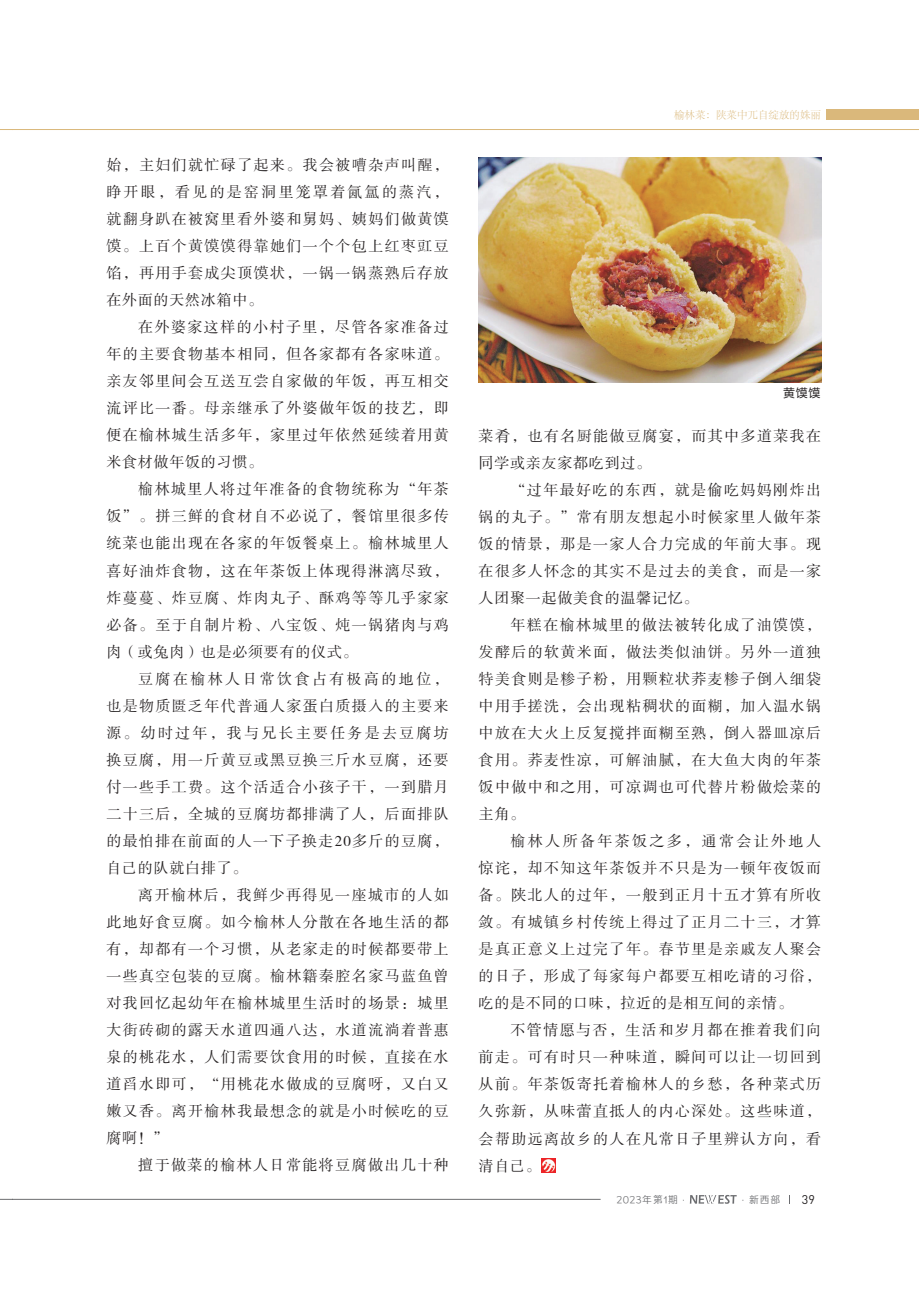
<style>
.page{position:relative;width:919px;height:1289px;background:#fff}
.page>*{position:absolute;margin:0;border:0;box-sizing:border-box;transform-origin:0 0}
.t1{font:15px/27px "FZSSK GBK1 0";letter-spacing:.09em;color:#231f20;text-align:justify}
.t2{font:12.45px "DIN";color:#231f20}
.t3{font:12px "FZLTHK GBK1 0";color:#231f20}
.t4{font:10.5px "ST Song";color:#dab87b}
.t5{font:9.75px "Loong Flash Sans GB Regular";letter-spacing:.1em;color:#6c6d70}
</style>
<div class="page">
<svg style="left:0;top:129px;width:13px;height:1px"></svg>
<svg style="left:0;top:1199px;width:13px;height:1px"></svg>
<hr style="left:13px;top:129px;width:905px;height:1px;background:#dab87b">
<hr style="left:13px;top:1199px;width:587px;height:1px;background:#6c6d70">
<svg style="left:689px;top:1195px;width:47px;height:8px"></svg>
<div style="left:826px;top:110px;width:92px;height:10px;background:#dab87b"></div>
<img style="left:541px;top:1158px;width:15px;height:14px">
<img style="left:478px;top:157px;width:343px;height:225px">
<p class="t1" style="left:106px;top:152px;width:344px">始，主妇们就忙碌了起来。我会被嘈杂声叫醒，睁开眼，看见的是窑洞里笼罩着氤氲的蒸汽，就翻身趴在被窝里看外婆和舅妈、姨妈们做黄馍馍。上百个黄馍馍得靠她们一个个包上红枣豇豆馅，再用手套成尖顶馍状，一锅一锅蒸熟后存放在外面的天然冰箱中。</p>
<p class="t1" style="left:106px;top:314px;width:344px;text-indent:32px">在外婆家这样的小村子里，尽管各家准备过年的主要食物基本相同，但各家都有各家味道。亲友邻里间会互送互尝自家做的年饭，再互相交流评比一番。母亲继承了外婆做年饭的技艺，即便在榆林城生活多年，家里过年依然延续着用黄米食材做年饭的习惯。</p>
<p class="t1" style="left:106px;top:476px;width:344px;text-indent:32px">榆林城里人将过年准备的食物统称为“年茶饭”。拼三鲜的食材自不必说了，餐馆里很多传统菜也能出现在各家的年饭餐桌上。榆林城里人喜好油炸食物，这在年茶饭上体现得淋漓尽致，炸蔓蔓、炸豆腐、炸肉丸子、酥鸡等等几乎家家必备。至于自制片粉、八宝饭、炖一锅猪肉与鸡肉（或兔肉）也是必须要有的仪式。</p>
<p class="t1" style="left:106px;top:665px;width:344px;text-indent:32px">豆腐在榆林人日常饮食占有极高的地位，也是物质匮乏年代普通人家蛋白质摄入的主要来源。幼时过年，我与兄长主要任务是去豆腐坊换豆腐，用一斤黄豆或黑豆换三斤水豆腐，还要付一些手工费。这个活适合小孩子干，一到腊月二十三后，全城的豆腐坊都排满了人，后面排队的最怕排在前面的人一下子换走20多斤的豆腐，自己的队就白排了。</p>
<p class="t1" style="left:106px;top:881px;width:344px;text-indent:32px">离开榆林后，我鲜少再得见一座城市的人如此地好食豆腐。如今榆林人分散在各地生活的都有，却都有一个习惯，从老家走的时候都要带上一些真空包装的豆腐。榆林籍秦腔名家马蓝鱼曾对我回忆起幼年在榆林城里生活时的场景：城里大街砖砌的露天水道四通八达，水道流淌着普惠泉的桃花水，人们需要饮食用的时候，直接在水道舀水即可，“用桃花水做成的豆腐呀，又白又嫩又香。离开榆林我最想念的就是小时候吃的豆腐啊！”</p>
<p class="t1" style="left:138px;top:1151px;width:312px">擅于做菜的榆林人日常能将豆腐做出几十种</p>
<p class="t4" style="left:674px;top:108px;width:148px">榆林菜：陕菜中兀自绽放的姝丽</p>
<p class="t3" style="left:783px;top:386px;width:39px">黄馍馍</p>
<p class="t1" style="left:478px;top:423px;width:344px">菜肴，也有名厨能做豆腐宴，而其中多道菜我在同学或亲友家都吃到过。</p>
<p class="t1" style="left:478px;top:477px;width:344px;text-indent:32px">“过年最好吃的东西，就是偷吃妈妈刚炸出锅的丸子。”常有朋友想起小时候家里人做年茶饭的情景，那是一家人合力完成的年前大事。现在很多人怀念的其实不是过去的美食，而是一家人团聚一起做美食的温馨记忆。</p>
<p class="t1" style="left:478px;top:612px;width:344px;text-indent:32px">年糕在榆林城里的做法被转化成了油馍馍，发酵后的软黄米面，做法类似油饼。另外一道独特美食则是糁子粉，用颗粒状荞麦糁子倒入细袋中用手搓洗，会出现粘稠状的面糊，加入温水锅中放在大火上反复搅拌面糊至熟，倒入器皿凉后食用。荞麦性凉，可解油腻，在大鱼大肉的年茶饭中做中和之用，可凉调也可代替片粉做烩菜的主角。</p>
<p class="t1" style="left:478px;top:828px;width:344px;text-indent:32px">榆林人所备年茶饭之多，通常会让外地人惊诧，却不知这年茶饭并不只是为一顿年夜饭而备。陕北人的过年，一般到正月十五才算有所收敛。有城镇乡村传统上得过了正月二十三，才算是真正意义上过完了年。春节里是亲戚友人聚会的日子，形成了每家每户都要互相吃请的习俗，吃的是不同的口味，拉近的是相互间的亲情。</p>
<p class="t1" style="left:478px;top:1017px;width:344px;text-indent:32px">不管情愿与否，生活和岁月都在推着我们向前走。可有时只一种味道，瞬间可以让一切回到从前。年茶饭寄托着榆林人的乡愁，各种菜式历久弥新，从味蕾直抵人的内心深处。这些味道，会帮助远离故乡的人在凡常日子里辨认方向，看清自己。</p>
<p class="t5" style="left:617px;top:1194px;width:165px">2023年第1期·　　　　 ·新西部</p>
<p class="t2" style="left:801px;top:1191px;width:13px">39</p>
</div>
